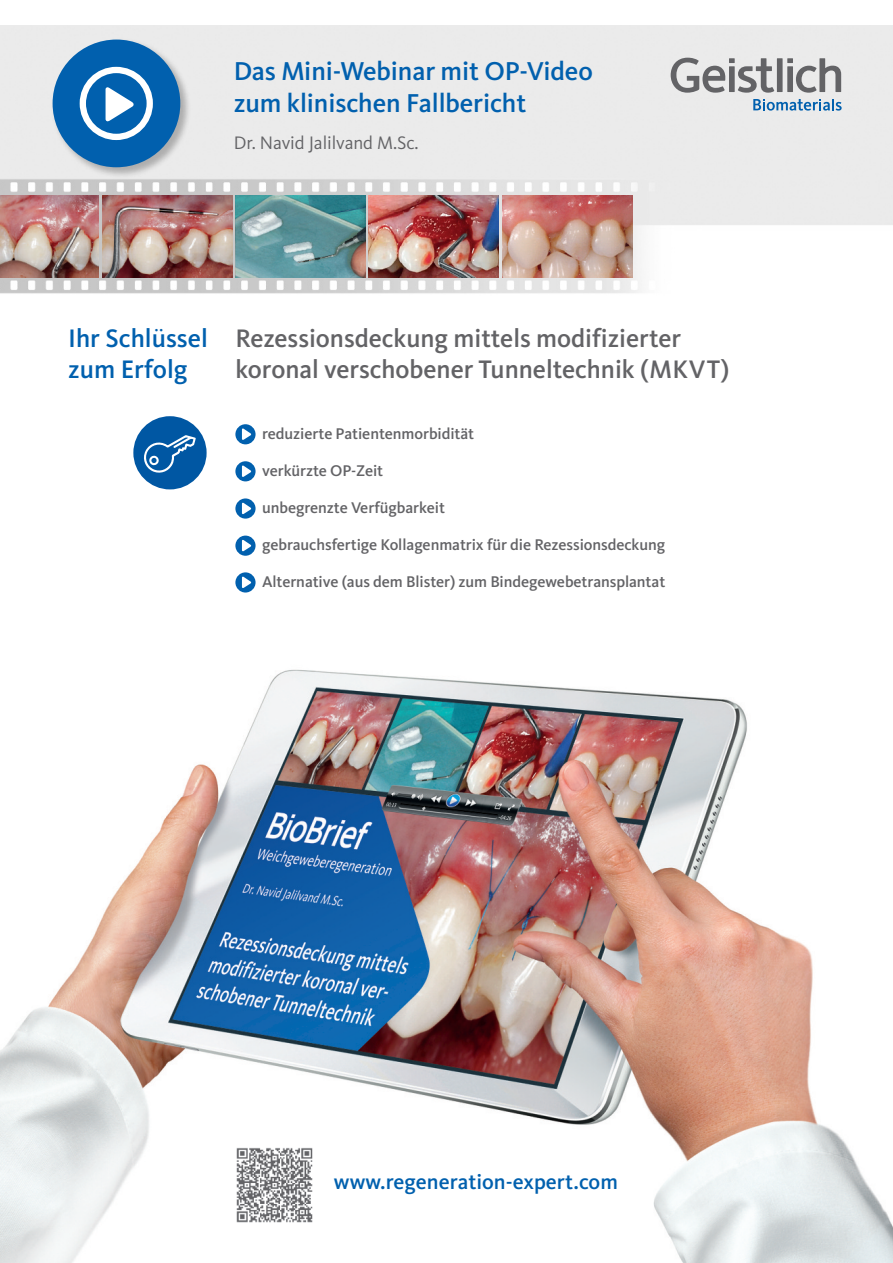
<style>
.page{position:relative;width:893px;height:1263px;background:#fff}
.page>*{position:absolute;margin:0;border:0;box-sizing:border-box;transform-origin:0 0}
.t1{font:500 26.85px/31.5px "Kievit OT";letter-spacing:-.005em;color:#0160ae}
.t2{font:500 26.25px/31.5px "Kievit Pro";color:#636366}
.t3{font:500 26.25px/31.5px "Kievit OT";color:#0160ae}
.t4{font:500 21.75px "Kievit Pro";color:#0160ae}
.t5{font:18.75px "Kievit Pro";letter-spacing:-.005em;color:#636366}
.t6{font:500 16.05px "Kievit Pro";letter-spacing:-.005em;color:#636366}
.s1{font-family:"Koz Min Pr 6 N"}
</style>
<div class="page">
<img style="left:0;top:26px;width:893px;height:268px">
<div style="left:777px;top:58px;width:6px;height:34px;background:#636366"></div>
<svg style="left:753px;top:99px;width:89px;height:12px"></svg>
<svg style="left:787px;top:58px;width:54px;height:35px"></svg>
<svg style="left:671px;top:58px;width:103px;height:35px"></svg>
<img style="left:0;top:669px;width:893px;height:594px">
<img style="left:48px;top:34px;width:148px;height:149px">
<div style="left:53px;top:40px;width:127px;height:127px;background:#0160ae;border-radius:50%"></div>
<svg style="left:80px;top:67px;width:73px;height:73px"></svg>
<svg style="left:133px;top:416px;width:74px;height:73px"></svg>
<div style="left:235px;top:424px;width:21px;height:20px;background:#0160ae;border-radius:50%"></div>
<svg style="left:242px;top:428px;width:9px;height:12px"></svg>
<div style="left:235px;top:461px;width:21px;height:20px;background:#0160ae;border-radius:50%"></div>
<svg style="left:242px;top:465px;width:9px;height:12px"></svg>
<svg style="left:235px;top:498px;width:21px;height:21px"></svg>
<svg style="left:242px;top:503px;width:9px;height:12px"></svg>
<div style="left:235px;top:536px;width:21px;height:20px;background:#0160ae;border-radius:50%"></div>
<svg style="left:242px;top:540px;width:9px;height:12px"></svg>
<div style="left:235px;top:572px;width:21px;height:20px;background:#0160ae;border-radius:50%"></div>
<svg style="left:242px;top:576px;width:9px;height:12px"></svg>
<div style="left:234px;top:1145px;width:81px;height:80px;background:#fff"></div>
<img style="left:236px;top:1148px;width:77px;height:75px">
<img style="left:102px;top:196px;width:130px;height:81px">
<img style="left:0;top:196px;width:98px;height:81px">
<img style="left:236px;top:196px;width:129px;height:81px">
<img style="left:369px;top:196px;width:130px;height:81px">
<img style="left:502px;top:196px;width:130px;height:81px">
<h1 class="t1" style="left:234px;top:58px;width:361px">Das Mini-Webinar mit OP-Video zum klinischen Fallbericht</h1>
<p class="t5" style="left:234px;top:136px;width:186px">Dr. Navid Jalilvand M.Sc.</p>
<h2 class="t3" style="left:68px;top:325px;width:141px">Ihr Schlu<span class="s1">̈</span>ssel zum Erfolg</h2>
<h2 class="t2" style="left:235px;top:324px;width:496px">Rezessionsdeckung mittels modifizierter koronal verschobener Tunneltechnik (MKVT)</h2>
<p class="t6" style="left:262px;top:428px;width:214px">reduzierte Patientenmorbidität</p>
<p class="t6" style="left:262px;top:465px;width:123px">verkürzte OP-Zeit</p>
<p class="t6" style="left:262px;top:501px;width:184px">unbegrenzte Verfügbarkeit</p>
<p class="t6" style="left:262px;top:538px;width:405px">gebrauchsfertige Kollagenmatrix für die Rezessionsdeckung</p>
<p class="t6" style="left:262px;top:575px;width:405px">Alternative (aus dem Blister) zum Bindegewebetransplantat</p>
<h3 class="t4" style="left:334px;top:1173px;width:286px">www.regeneration-expert.com</h3>
</div>
